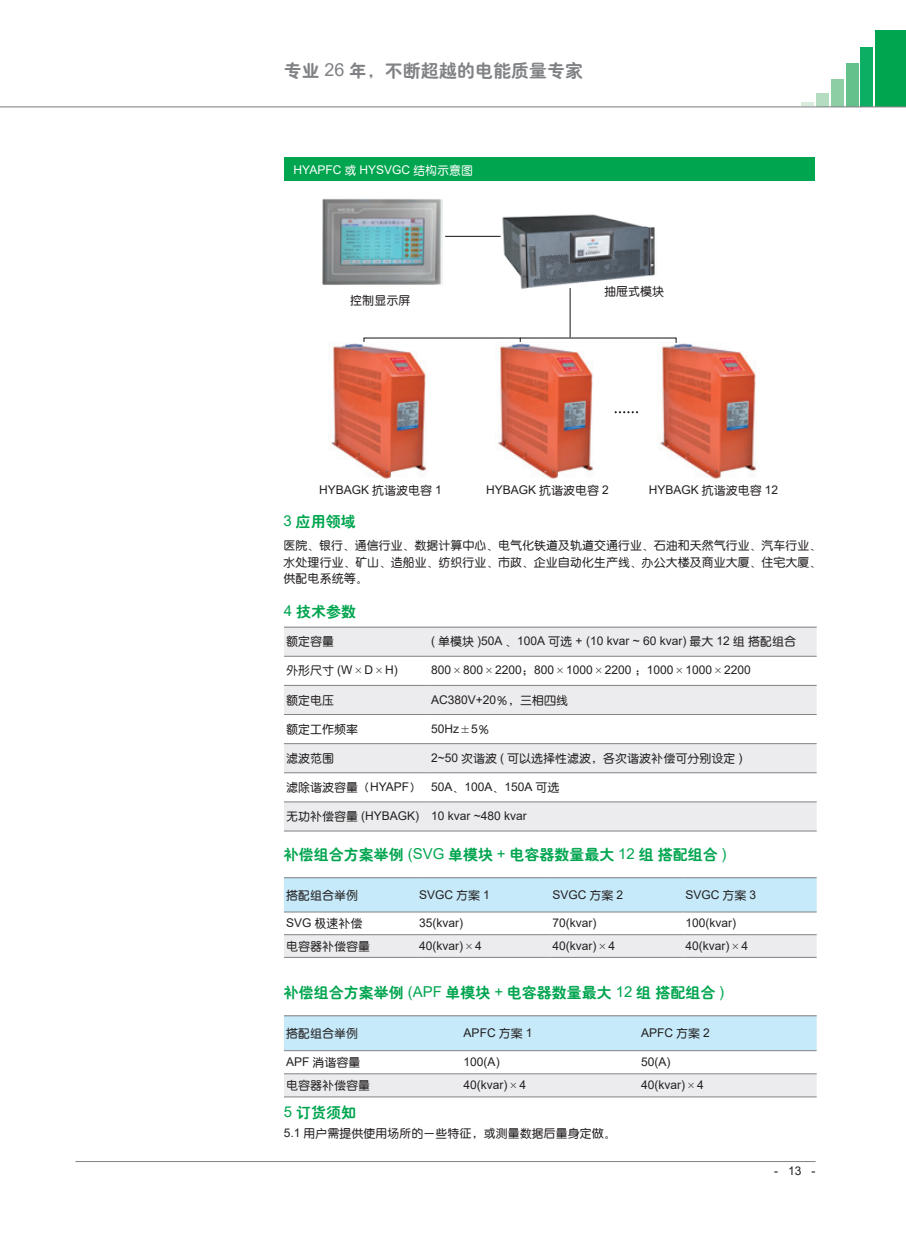
<style>
.page{position:relative;width:906px;height:1238px;background:#fff}
.page>*{position:absolute;margin:0;border:0;box-sizing:border-box;transform-origin:0 0}
.t1{font:18px "H Ye 4 gj";color:#808285}
.t2{font:15px "H Ye 4 gj";color:#00a54f}
.t3{font:12px "Arial";color:#231f20}
.t4{font:12px/16.5px "H Ye 3 gj";color:#231f20;text-align:justify}
.t5{font:12px "Arial";color:#fff}
.s1{font-family:"Arial"}
.s2{font-family:"H Ye 3 gj"}
</style>
<div class="page">
<div style="left:875px;top:30px;width:31px;height:76px;background:#00a54f"></div>
<div style="left:860px;top:47px;width:12px;height:59px;background:#0bae62"></div>
<div style="left:846px;top:63px;width:12px;height:43px;background:#65c18b"></div>
<div style="left:831px;top:79px;width:12px;height:27px;background:#8dcea5"></div>
<div style="left:816px;top:93px;width:12px;height:13px;background:#b3dcc0"></div>
<hr style="left:802px;top:102px;width:12px;height:4px;background:#d8ecdd">
<hr style="left:75px;top:1161px;width:740px;height:1px;background:#808285">
<hr style="left:0;top:106px;width:906px;height:1px;background:#808285">
<svg style="left:284px;top:627px;width:532px;height:203px;fill:#ececee"></svg>
<hr style="left:284px;top:626px;width:145px;height:1px;background:#808285">
<hr style="left:429px;top:626px;width:387px;height:1px;background:#808285">
<hr style="left:284px;top:656px;width:145px;height:1px;background:#808285">
<hr style="left:429px;top:656px;width:387px;height:1px;background:#808285">
<hr style="left:284px;top:685px;width:145px;height:1px;background:#808285">
<hr style="left:429px;top:685px;width:387px;height:1px;background:#808285">
<hr style="left:284px;top:714px;width:145px;height:1px;background:#808285">
<hr style="left:429px;top:714px;width:387px;height:1px;background:#808285">
<hr style="left:284px;top:743px;width:145px;height:1px;background:#808285">
<hr style="left:429px;top:743px;width:387px;height:1px;background:#808285">
<hr style="left:284px;top:772px;width:145px;height:1px;background:#808285">
<hr style="left:429px;top:772px;width:387px;height:1px;background:#808285">
<hr style="left:284px;top:801px;width:145px;height:1px;background:#808285">
<hr style="left:429px;top:801px;width:387px;height:1px;background:#808285">
<hr style="left:284px;top:830px;width:145px;height:1px;background:#808285">
<hr style="left:429px;top:830px;width:387px;height:1px;background:#808285">
<div style="left:284px;top:157px;width:530px;height:24px;background:#00a54f"></div>
<img style="left:322px;top:198px;width:120px;height:87px">
<hr style="left:445px;top:236px;width:55px;height:1px;background:#231f20">
<hr style="left:569px;top:288px;width:1px;height:49px;background:#231f20">
<img style="left:500px;top:214px;width:155px;height:74px">
<img style="left:498px;top:348px;width:96px;height:131px">
<img style="left:331px;top:342px;width:96px;height:137px">
<img style="left:660px;top:343px;width:96px;height:136px">
<div style="left:284px;top:878px;width:532px;height:33px;background:#c6eafa"></div>
<svg style="left:284px;top:935px;width:532px;height:22px;background:#eaeaec"></svg>
<hr style="left:284px;top:877px;width:133px;height:1px;background:#808285">
<hr style="left:417px;top:877px;width:133px;height:1px;background:#808285">
<hr style="left:550px;top:877px;width:133px;height:1px;background:#808285">
<hr style="left:683px;top:877px;width:133px;height:1px;background:#808285">
<hr style="left:284px;top:911px;width:133px;height:1px;background:#808285">
<hr style="left:417px;top:911px;width:133px;height:1px;background:#808285">
<hr style="left:550px;top:911px;width:133px;height:1px;background:#808285">
<hr style="left:683px;top:911px;width:133px;height:1px;background:#808285">
<hr style="left:284px;top:934px;width:133px;height:1px;background:#808285">
<hr style="left:417px;top:934px;width:133px;height:1px;background:#808285">
<hr style="left:550px;top:934px;width:133px;height:1px;background:#808285">
<hr style="left:683px;top:934px;width:133px;height:1px;background:#808285">
<hr style="left:284px;top:957px;width:133px;height:1px;background:#808285">
<hr style="left:417px;top:957px;width:133px;height:1px;background:#808285">
<hr style="left:550px;top:957px;width:133px;height:1px;background:#808285">
<hr style="left:683px;top:957px;width:133px;height:1px;background:#808285">
<div style="left:284px;top:1016px;width:532px;height:34px;background:#c6eafa"></div>
<div style="left:284px;top:1074px;width:532px;height:22px;background:#ececee"></div>
<hr style="left:284px;top:1015px;width:177px;height:1px;background:#808285">
<hr style="left:461px;top:1015px;width:178px;height:1px;background:#808285">
<hr style="left:639px;top:1015px;width:177px;height:1px;background:#808285">
<hr style="left:284px;top:1050px;width:177px;height:1px;background:#808285">
<hr style="left:461px;top:1050px;width:178px;height:1px;background:#808285">
<hr style="left:639px;top:1050px;width:177px;height:1px;background:#808285">
<hr style="left:284px;top:1073px;width:177px;height:1px;background:#808285">
<hr style="left:461px;top:1073px;width:178px;height:1px;background:#808285">
<hr style="left:639px;top:1073px;width:177px;height:1px;background:#808285">
<hr style="left:284px;top:1096px;width:177px;height:1px;background:#808285">
<hr style="left:461px;top:1096px;width:178px;height:1px;background:#808285">
<hr style="left:639px;top:1096px;width:177px;height:1px;background:#808285">
<svg style="left:363px;top:337px;width:314px;height:11px"></svg>
<svg style="left:614px;top:411px;width:24px;height:2px"></svg>
<h1 class="t1" style="left:284px;top:62px;width:301px">专业 <span class="s1">26</span> 年，不断超越的电能质量专家</h1>
<p class="t5" style="left:293px;top:162px;width:181px">HYAPFC <span class="s2">或</span> HYSVGC <span class="s2">结构示意图</span></p>
<p class="t4" style="left:350px;top:292px;width:61px">控制显示屏</p>
<p class="t4" style="left:604px;top:283px;width:61px">抽屉式模块</p>
<p class="t3" style="left:319px;top:481px;width:124px">HYBAGK <span class="s2">抗谐波电容</span> 1</p>
<p class="t3" style="left:486px;top:481px;width:124px">HYBAGK <span class="s2">抗谐波电容</span> 2</p>
<p class="t3" style="left:649px;top:481px;width:131px">HYBAGK <span class="s2">抗谐波电容</span> 12</p>
<p class="t2" style="left:284px;top:514px;width:74px"><span class="s1">3</span> 应用领域</p>
<p class="t4" style="left:284px;top:537px;width:539px">医院、银行、通信行业、数据计算中心、电气化铁道及轨道交通行业、石油和天然气行业、汽车行业、水处理行业、矿山、造船业、纺织行业、市政、企业自动化生产线、办公大楼及商业大厦、住宅大厦、供配电系统等。</p>
<p class="t2" style="left:284px;top:604px;width:74px"><span class="s1">4</span> 技术参数</p>
<p class="t4" style="left:286px;top:633px;width:49px">额定容量</p>
<p class="t3" style="left:431px;top:633px;width:366px">( <span class="s2">单模块</span> )50A <span class="s2">、</span>100A <span class="s2">可选</span> + (10 kvar ~ 60 kvar) <span class="s2">最大</span> 12 <span class="s2">组搭配组合</span></p>
<p class="t4" style="left:286px;top:662px;width:113px">外形尺寸 <span class="s1">(W</span>×<span class="s1">D</span>×<span class="s1">H)</span></p>
<p class="t3" style="left:431px;top:662px;width:321px">800<span class="s2">×</span>800<span class="s2">×</span>2200<span class="s2">；</span>800<span class="s2">×</span>1000<span class="s2">×</span>2200 <span class="s2">；</span>1000<span class="s2">×</span>1000<span class="s2">×</span>2200</p>
<p class="t4" style="left:286px;top:691px;width:49px">额定电压</p>
<p class="t3" style="left:431px;top:691px;width:139px">AC380V+20<span class="s2">％，三相四线</span></p>
<p class="t4" style="left:286px;top:720px;width:73px">额定工作频率</p>
<p class="t3" style="left:431px;top:720px;width:60px">50Hz<span class="s2">±</span>5<span class="s2">％</span></p>
<p class="t4" style="left:286px;top:750px;width:49px">滤波范围</p>
<p class="t4" style="left:431px;top:750px;width:313px"><span class="s1">2~50</span> 次谐波 <span class="s1">(</span> 可以选择性滤波，各次谐波补偿可分别设定 <span class="s1">)</span></p>
<p class="t3" style="left:286px;top:778px;width:275px"><span class="s2">滤除谐波容量（</span>HYAPF<span class="s2">）</span> 50A<span class="s2">、</span>100A<span class="s2">、</span>150A <span class="s2">可选</span></p>
<p class="t3" style="left:286px;top:807px;width:242px"><span class="s2">无功补偿容量</span> (HYBAGK) 10 kvar ~480 kvar</p>
<p class="t2" style="left:284px;top:846px;width:444px">补偿组合方案举例 <span class="s1">(SVG</span> 单模块 <span class="s1">+</span> 电容器数量最大 <span class="s1">12</span> 组搭配组合 <span class="s1">)</span></p>
<p class="t4" style="left:286px;top:886px;width:73px">搭配组合举例</p>
<p class="t3" style="left:419px;top:886px;width:72px">SVGC <span class="s2">方案</span> 1</p>
<p class="t3" style="left:552px;top:886px;width:72px">SVGC <span class="s2">方案</span> 2</p>
<p class="t3" style="left:685px;top:886px;width:72px">SVGC <span class="s2">方案</span> 3</p>
<p class="t4" style="left:286px;top:915px;width:78px"><span class="s1">SVG</span> 极速补偿</p>
<p class="t3" style="left:419px;top:914px;width:46px">35(kvar)</p>
<p class="t3" style="left:552px;top:914px;width:46px">70(kvar)</p>
<p class="t3" style="left:685px;top:914px;width:52px">100(kvar)</p>
<p class="t4" style="left:286px;top:937px;width:85px">电容器补偿容量</p>
<p class="t3" style="left:419px;top:937px;width:64px">40(kvar)<span class="s2">×</span>4</p>
<p class="t3" style="left:552px;top:937px;width:64px">40(kvar)<span class="s2">×</span>4</p>
<p class="t3" style="left:685px;top:937px;width:64px">40(kvar)<span class="s2">×</span>4</p>
<p class="t2" style="left:284px;top:984px;width:442px">补偿组合方案举例 <span class="s1">(APF</span> 单模块 <span class="s1">+</span> 电容器数量最大 <span class="s1">12</span> 组搭配组合 <span class="s1">)</span></p>
<p class="t4" style="left:286px;top:1024px;width:73px">搭配组合举例</p>
<p class="t3" style="left:463px;top:1024px;width:70px">APFC <span class="s2">方案</span> 1</p>
<p class="t3" style="left:641px;top:1024px;width:70px">APFC <span class="s2">方案</span> 2</p>
<p class="t4" style="left:286px;top:1053px;width:76px"><span class="s1">APF</span> 消谐容量</p>
<p class="t3" style="left:463px;top:1053px;width:38px">100(A)</p>
<p class="t3" style="left:641px;top:1053px;width:31px">50(A)</p>
<p class="t4" style="left:286px;top:1077px;width:85px">电容器补偿容量</p>
<p class="t3" style="left:463px;top:1076px;width:64px">40(kvar)<span class="s2">×</span>4</p>
<p class="t3" style="left:641px;top:1076px;width:64px">40(kvar)<span class="s2">×</span>4</p>
<p class="t2" style="left:284px;top:1105px;width:74px"><span class="s1">5</span> 订货须知</p>
<p class="t4" style="left:284px;top:1125px;width:333px"><span class="s1">5.1</span> 用户需提供使用场所的一些特征，或测量数据后量身定做。</p>
<p class="t3" style="left:774px;top:1162px;width:43px">- 13 -</p>
</div>
